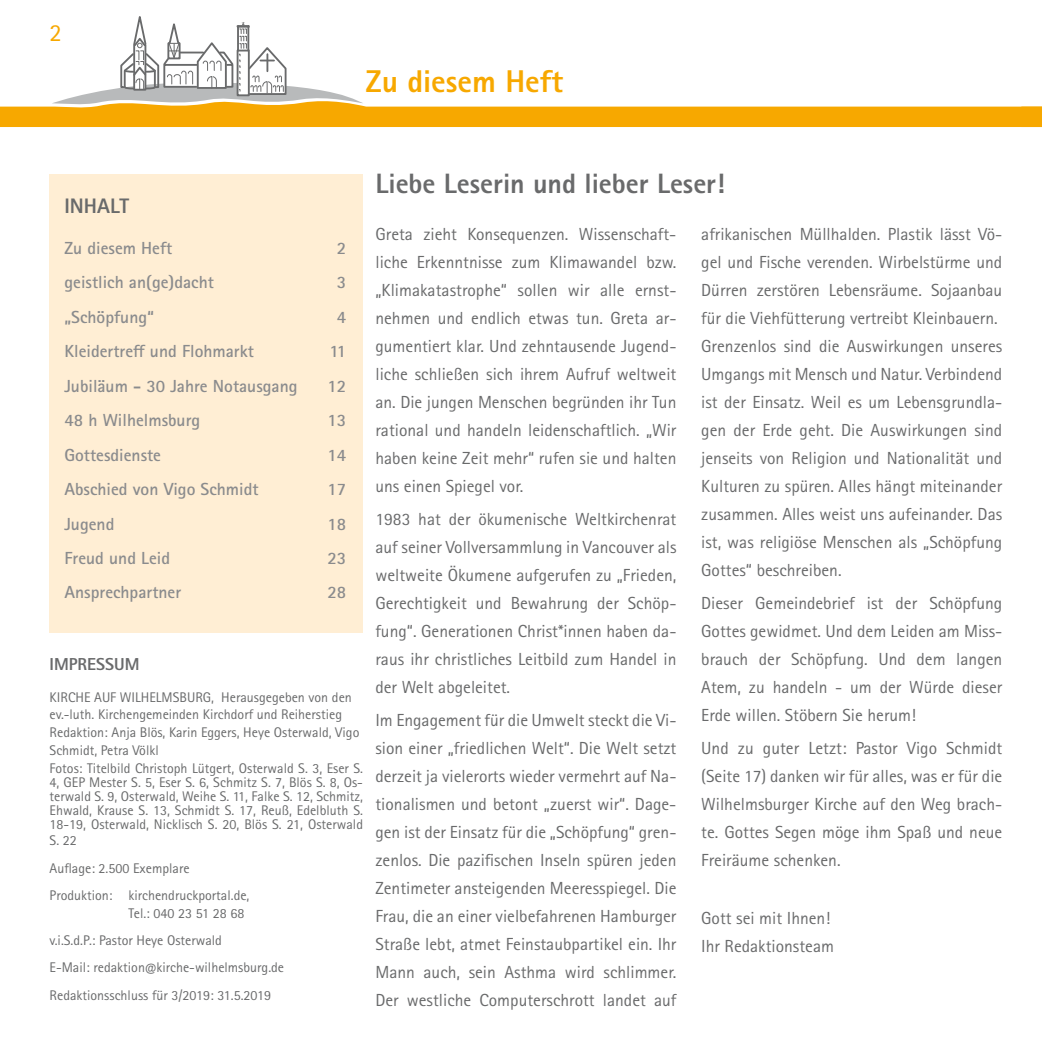
<style>
.page{position:relative;width:1042px;height:1042px;background:#fff}
.page>*{position:absolute;margin:0;border:0;box-sizing:border-box;transform-origin:0 0}
.t1{font:800 31.5px "Rotis Sans Serif Std";color:#f7a800}
.t2{font:800 28px "Rotis Sans Serif Std";color:#696a6b}
.t3{font:24.5px "Rotis Sans Serif Std";color:#f7a800}
.t4{font:800 21px "Rotis Sans Serif Std";color:#696a6b}
.t5{font:17.5px/28px "Rotis Sans Serif Std";color:#696a6b;text-align:justify}
.t6{font:700 17.5px "Rotis Sans Serif Std";color:#8a8b8d}
.t7{font:800 17.32px "Rotis Sans Serif Std";color:#696a6b}
.t8{font:14px/27.5px "Rotis Sans Serif Std";color:#696a6b}
</style>
<div class="page">
<svg style="left:0;top:16px;width:1042px;height:111px"></svg>
<div style="left:50px;top:174px;width:313px;height:458px;background:#ffeed4"></div>
<h3 class="t3" style="left:50px;top:18px;width:14px">2</h3>
<h1 class="t1" style="left:366px;top:62px;width:199px">Zu diesem Heft</h1>
<p class="t4" style="left:64px;top:193px;width:66px">INHALT</p>
<p class="t6" style="left:64px;top:237px;width:109px">Zu diesem Heft</p>
<p class="t6" style="left:337px;top:237px;width:11px">2</p>
<p class="t6" style="left:64px;top:271px;width:151px">geistlich an(ge)dacht</p>
<p class="t6" style="left:337px;top:271px;width:11px">3</p>
<p class="t6" style="left:64px;top:306px;width:91px">„Schöpfung“</p>
<p class="t6" style="left:337px;top:306px;width:11px">4</p>
<p class="t6" style="left:64px;top:340px;width:191px">Kleidertreff und Flohmarkt</p>
<p class="t6" style="left:329px;top:340px;width:18px">11</p>
<p class="t6" style="left:64px;top:375px;width:234px">Jubiläum - 30 Jahre Notausgang</p>
<p class="t6" style="left:327px;top:375px;width:20px">12</p>
<p class="t6" style="left:64px;top:409px;width:137px">48 h Wilhelmsburg</p>
<p class="t6" style="left:327px;top:409px;width:20px">13</p>
<p class="t6" style="left:64px;top:444px;width:98px">Gottesdienste</p>
<p class="t6" style="left:327px;top:444px;width:20px">14</p>
<p class="t6" style="left:64px;top:478px;width:196px">Abschied von Vigo Schmidt</p>
<p class="t6" style="left:327px;top:478px;width:20px">17</p>
<p class="t6" style="left:64px;top:512px;width:51px">Jugend</p>
<p class="t6" style="left:327px;top:512px;width:20px">18</p>
<p class="t6" style="left:64px;top:547px;width:107px">Freud und Leid</p>
<p class="t6" style="left:327px;top:547px;width:20px">23</p>
<p class="t6" style="left:64px;top:581px;width:118px">Ansprechpartner</p>
<p class="t6" style="left:327px;top:581px;width:20px">28</p>
<p class="t7" style="left:50px;top:653px;width:91px">IMPRESSUM</p>
<p class="t8" style="left:50px;top:688px;width:311px;line-height:17.5px">KIRCHE AUF WILHELMSBURG, Herausgegeben von den ev.-luth. Kirchengemeinden Kirchdorf und Reiherstieg Redaktion: Anja Blös, Karin Eggers, Heye Osterwald, Vigo Schmidt, Petra Völkl</p>
<p class="t8" style="left:50px;top:762px;width:315px;line-height:14px;text-align:justify">Fotos: Titelbild Christoph Lütgert, Osterwald S. 3, Eser S.<br>4, GEP Mester S. 5, Eser S. 6, Schmitz S. 7, Blös S. 8, Os&shy;terwald S. 9, Osterwald, Weihe S. 11, Falke S. 12, Schmitz, Ehwald, Krause S. 13, Schmidt S. 17, Reuß, Edelbluth S.<br>18-19, Osterwald, Nicklisch S. 20, Blös S. 21, Osterwald</p>
<p class="t8" style="left:50px;top:827px;width:201px">S. 22<br>Auflage: 2.500 Exemplare<br>Produktion: kirchendruckportal.de,</p>
<p class="t8" style="left:50px;top:899px;width:236px;text-indent:79px">Tel.: 040 23 51 28 68 v.i.S.d.P.: Pastor Heye Osterwald<br>E-Mail: redaktion@kirche-wilhelmsburg.de Redaktionsschluss für 3/2019: 31.5.2019</p>
<h2 class="t2" style="left:375px;top:166px;width:351px">Liebe Leserin und lieber Leser!</h2>
<p class="t5" style="left:375px;top:221px;width:302px">Greta zieht Konsequenzen. Wissenschaft&shy;liche Erkenntnisse zum Klimawandel bzw. „Klimakatastrophe“ sollen wir alle ernst&shy;nehmen und endlich etwas tun. Greta ar&shy;gumentiert klar. Und zehntausende Jugend&shy;liche schließen sich ihrem Aufruf weltweit an. Die jungen Menschen begründen ihr Tun rational und handeln leidenschaftlich. „Wir haben keine Zeit mehr“ rufen sie und halten uns einen Spiegel vor.</p>
<p class="t5" style="left:375px;top:506px;width:302px">1983 hat der ökumenische Weltkirchenrat auf seiner Vollversammlung in Vancouver als weltweite Ökumene aufgerufen zu „Frieden, Gerechtigkeit und Bewahrung der Schöp&shy;fung“. Generationen Christ*innen haben da&shy;raus ihr christliches Leitbild zum Handel in der Welt abgeleitet.</p>
<p class="t5" style="left:375px;top:706px;width:302px">Im Engagement für die Umwelt steckt die Vi&shy;sion einer „friedlichen Welt“. Die Welt setzt derzeit ja vielerorts wieder vermehrt auf Na&shy;tionalismen und betont „zuerst wir“. Dage&shy;gen ist der Einsatz für die „Schöpfung“ gren&shy;zenlos. Die pazifischen Inseln spüren jeden Zentimeter ansteigenden Meeresspiegel. Die Frau, die an einer vielbefahrenen Hamburger Straße lebt, atmet Feinstaubpartikel ein. Ihr Mann auch, sein Asthma wird schlimmer.<br>Der westliche Computerschrott landet auf</p>
<p class="t5" style="left:701px;top:221px;width:302px;text-align:left">afrikanischen Müllhalden. Plastik lässt Vö&shy;gel und Fische verenden. Wirbelstürme und Dürren zerstören Lebensräume. Sojaanbau für die Viehfütterung vertreibt Kleinbauern.<br>Grenzenlos sind die Auswirkungen unseres Umgangs mit Mensch und Natur. Verbindend ist der Einsatz. Weil es um Lebensgrundla&shy;gen der Erde geht. Die Auswirkungen sind jenseits von Religion und Nationalität und Kulturen zu spüren. Alles hängt miteinander zusammen. Alles weist uns aufeinander. Das ist, was religiöse Menschen als „Schöpfung Gottes“ beschreiben.</p>
<p class="t5" style="left:701px;top:589px;width:302px">Dieser Gemeindebrief ist der Schöpfung Gottes gewidmet. Und dem Leiden am Miss&shy;brauch der Schöpfung. Und dem langen Atem, zu handeln - um der Würde dieser Erde willen. Stöbern Sie herum!</p>
<p class="t5" style="left:701px;top:734px;width:303px">Und zu guter Letzt: Pastor Vigo Schmidt (Seite 17) danken wir für alles, was er für die Wilhelmsburger Kirche auf den Weg brach&shy;te. Gottes Segen möge ihm Spaß und neue Freiräume schenken.</p>
<p class="t5" style="left:701px;top:904px;width:134px">Gott sei mit Ihnen!<br>Ihr Redaktionsteam</p>
</div>
